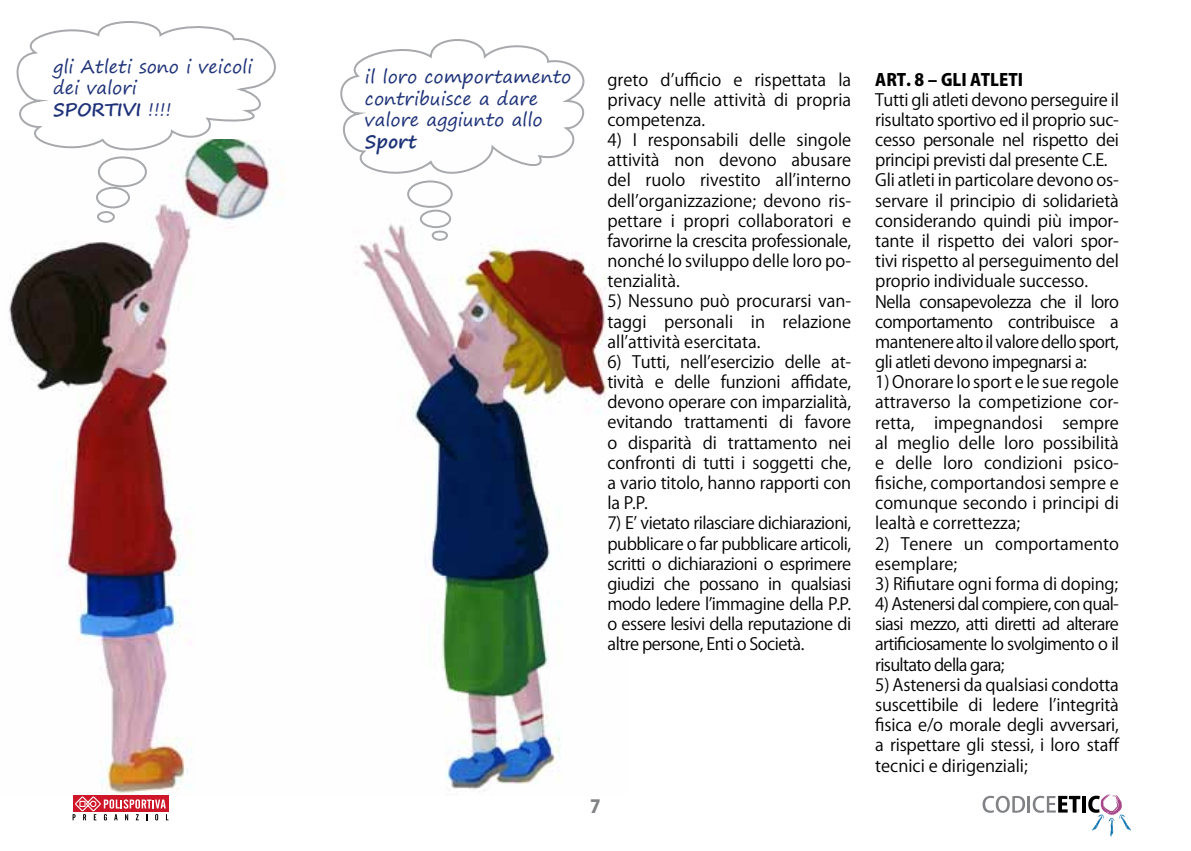
<style>
.page{position:relative;width:1191px;height:851px;background:#fff}
.page>*{position:absolute;margin:0;border:0;box-sizing:border-box;transform-origin:0 0}
.t1{font:18px/21.6px "Segoe Print";color:#1e3278}
.t2{font:700 18px "Segoe Print";color:#1e3278}
.t3{font:800 18px "Koz Go Pr 6 N";color:#808285}
.t4{font:16.8px/20.2px "Koz Go Pr 6 N";letter-spacing:-.01em;color:#000;text-align:justify}
.t5{font:800 16.8px "Koz Go Pr 6 N";color:#000}
.s1{font-weight:700}
</style>
<div class="page">
<svg style="left:982px;top:795px;width:43px;height:17px"></svg>
<hr style="left:1027px;top:795px;width:3px;height:17px;background:#808285">
<svg style="left:1032px;top:795px;width:48px;height:17px"></svg>
<hr style="left:1082px;top:795px;width:4px;height:17px;background:#000">
<svg style="left:1088px;top:794px;width:43px;height:43px"></svg>
<img style="left:9px;top:224px;width:598px;height:571px">
<div style="left:73px;top:795px;width:95px;height:17px;background:#ce1628"></div>
<svg style="left:73px;top:796px;width:95px;height:24px"></svg>
<svg style="left:331px;top:39px;width:271px;height:203px"></svg>
<svg style="left:16px;top:21px;width:268px;height:203px"></svg>
<p class="t1" style="left:53px;top:55px;width:201px">gli Atleti sono i veicoli dei valori<br><span class="s1">SPORTIVI</span> !!!!</p>
<p class="t1" style="left:365px;top:65px;width:208px">il loro comportamento contribuisce a dare valore aggiunto allo</p>
<p class="t2" style="left:365px;top:125px;width:53px">Sport</p>
<p class="t4" style="left:607px;top:70px;width:245px">greto d’ufficio e rispettata la privacy nelle attività di propria competenza.</p>
<p class="t4" style="left:607px;top:130px;width:245px">4) I responsabili delle singole attività non devono abusare del ruolo rivestito all’interno dell’organizzazione; devono ris&shy;pettare i propri collaboratori e favorirne la crescita professionale, nonché lo sviluppo delle loro po&shy;tenzialità.</p>
<p class="t4" style="left:607px;top:291px;width:245px">5) Nessuno può procurarsi van&shy;taggi personali in relazione all’attività esercitata.</p>
<p class="t4" style="left:607px;top:352px;width:245px">6) Tutti, nell’esercizio delle at&shy;tività e delle funzioni affidate, devono operare con imparzialità, evitando trattamenti di favore o disparità di trattamento nei confronti di tutti i soggetti che, a vario titolo, hanno rapporti con la P.P.</p>
<p class="t4" style="left:607px;top:513px;width:245px">7) E’ vietato rilasciare dichiarazioni, pubblicare o far pubblicare articoli, scritti o dichiarazioni o esprimere giudizi che possano in qualsiasi modo ledere l’immagine della P.P. o essere lesivi della reputazione di altre persone, Enti o Società.</p>
<p class="t3" style="left:590px;top:796px;width:12px">7</p>
<p class="t5" style="left:875px;top:70px;width:149px">ART. 8 – GLI ATLETI</p>
<p class="t4" style="left:875px;top:90px;width:245px;text-align:left">Tutti gli atleti devono perseguire il risultato sportivo ed il proprio suc&shy;cesso personale nel rispetto dei principi previsti dal presente C.E.<br>Gli atleti in particolare devono os&shy;servare il principio di solidarietà considerando quindi più impor&shy;tante il rispetto dei valori spor&shy;tivi rispetto al perseguimento del proprio individuale successo.<br>Nella consapevolezza che il loro comportamento contribuisce a mantenere alto il valore dello sport, gli atleti devono impegnarsi a:</p>
<p class="t4" style="left:875px;top:372px;width:245px">1) Onorare lo sport e le sue regole attraverso la competizione cor&shy;retta, impegnandosi sempre al meglio delle loro possibilità e delle loro condizioni psico&shy;fisiche, comportandosi sempre e comunque secondo i principi di lealtà e correttezza;</p>
<p class="t4" style="left:875px;top:533px;width:245px">2) Tenere un comportamento esemplare;</p>
<p class="t4" style="left:875px;top:574px;width:244px">3) Rifiutare ogni forma di doping;</p>
<p class="t4" style="left:875px;top:594px;width:245px">4) Astenersi dal compiere, con qual&shy;siasi mezzo, atti diretti ad alterare artificiosamente lo svolgimento o il risultato della gara;</p>
<p class="t4" style="left:875px;top:674px;width:246px">5) Astenersi da qualsiasi condotta suscettibile di ledere l’integrità fisica e/o morale degli avversari, a rispettare gli stessi, i loro staff tecnici e dirigenziali;</p>
</div>
